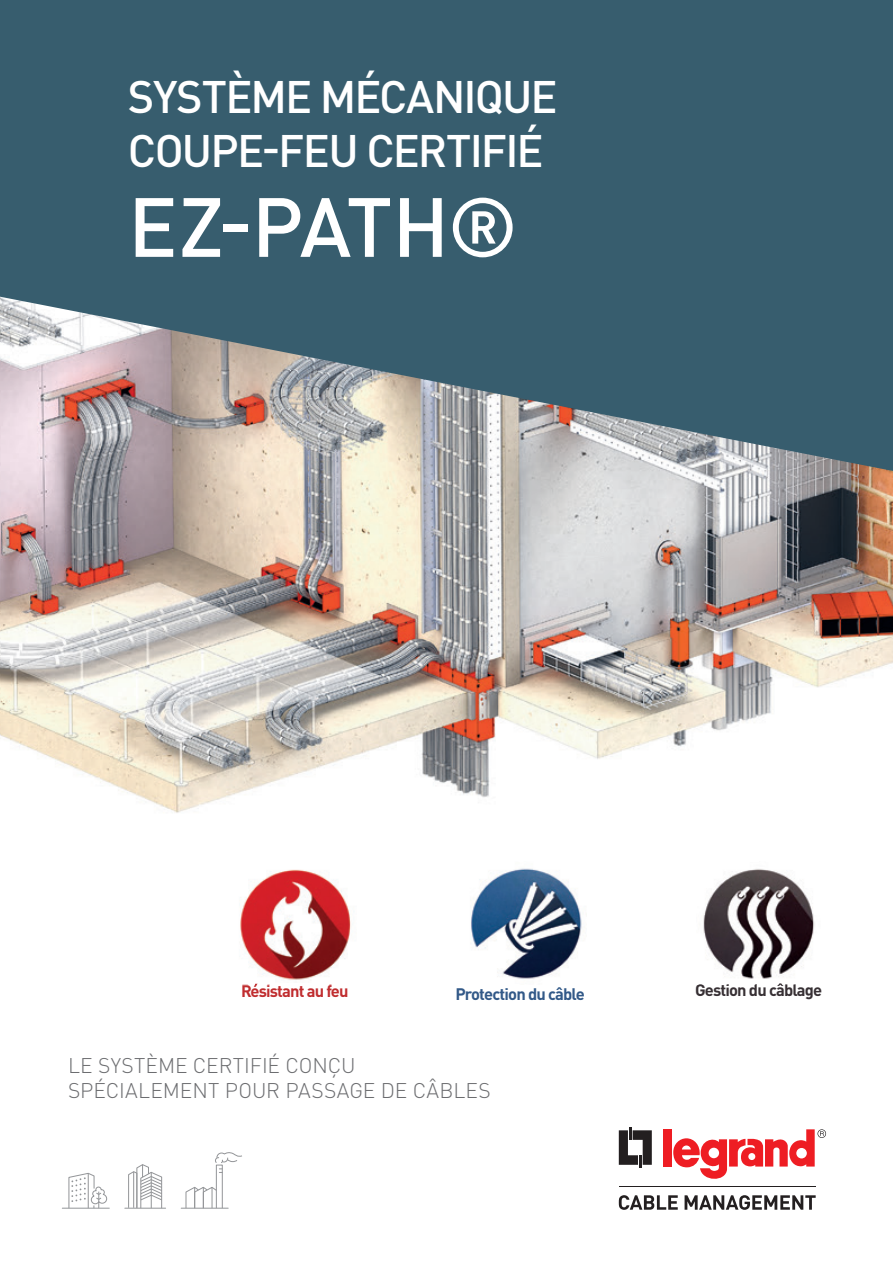
<style>
.page{position:relative;width:893px;height:1263px;background:#fff}
.page>*{position:absolute;margin:0;border:0;box-sizing:border-box;transform-origin:0 0}
.t1{font:500 82.5px "DIN Pro";letter-spacing:-.025em;color:#fff}
.t2{font:500 45px/54px "DIN Pro";letter-spacing:-.04em;color:#fff}
.t3{font:300 21px/25.5px "DIN Pro";color:#6c6d70}
.t4{font:700 16.5px "DIN Pro";letter-spacing:-.05em;color:#325988}
.t5{font:700 16.5px "DIN Pro";letter-spacing:-.05em;color:#373034}
.t6{font:700 16.5px "DIN Pro";letter-spacing:-.05em;color:#c02d2f}
</style>
<div class="page">
<svg style="left:619px;top:1127px;width:33px;height:41px"></svg>
<div style="left:664px;top:1129px;width:8px;height:37px;background:#ee1d23"></div>
<svg style="left:673px;top:1129px;width:153px;height:50px"></svg>
<svg style="left:619px;top:1195px;width:197px;height:15px"></svg>
<hr style="left:619px;top:1186px;width:197px;height:1px;background:#231f20">
<svg style="left:128px;top:1164px;width:35px;height:44px"></svg>
<hr style="left:125px;top:1208px;width:41px;height:1px;background:#939598">
<hr style="left:62px;top:1208px;width:47px;height:1px;background:#939598">
<svg style="left:68px;top:1173px;width:39px;height:36px"></svg>
<svg style="left:185px;top:1186px;width:31px;height:22px"></svg>
<div style="left:216px;top:1165px;width:7px;height:43px;border:1px solid #939598"></div>
<svg style="left:215px;top:1152px;width:27px;height:21px"></svg>
<hr style="left:181px;top:1208px;width:47px;height:1px;background:#939598">
<img style="left:0;top:471px;width:893px;height:342px">
<svg style="left:0;top:0;width:893px;height:471px;background:#506e7b"></svg>
<img style="left:240px;top:869px;width:111px;height:115px">
<img style="left:242px;top:984px;width:90px;height:1px">
<img style="left:470px;top:868px;width:112px;height:111px">
<img style="left:703px;top:869px;width:112px;height:110px">
<img style="left:698px;top:983px;width:98px;height:2px">
<h2 class="t2" style="left:128px;top:65px;width:431px">SYSTÈME MÉCANIQUE<br>COUPE-FEU CERTIFIÉ</h2>
<h1 class="t1" style="left:128px;top:160px;width:392px">EZ-PATH®</h1>
<p class="t6" style="left:241px;top:977px;width:109px">Résistant au feu</p>
<p class="t4" style="left:455px;top:980px;width:131px">Protection du câble</p>
<p class="t5" style="left:695px;top:976px;width:129px">Gestion du câblage</p>
<p class="t3" style="left:68px;top:1050px;width:424px">LE SYSTÈME CERTIFIÉ CONÇU<br>SPÉCIALEMENT POUR PASSAGE DE CÂBLES</p>
</div>
